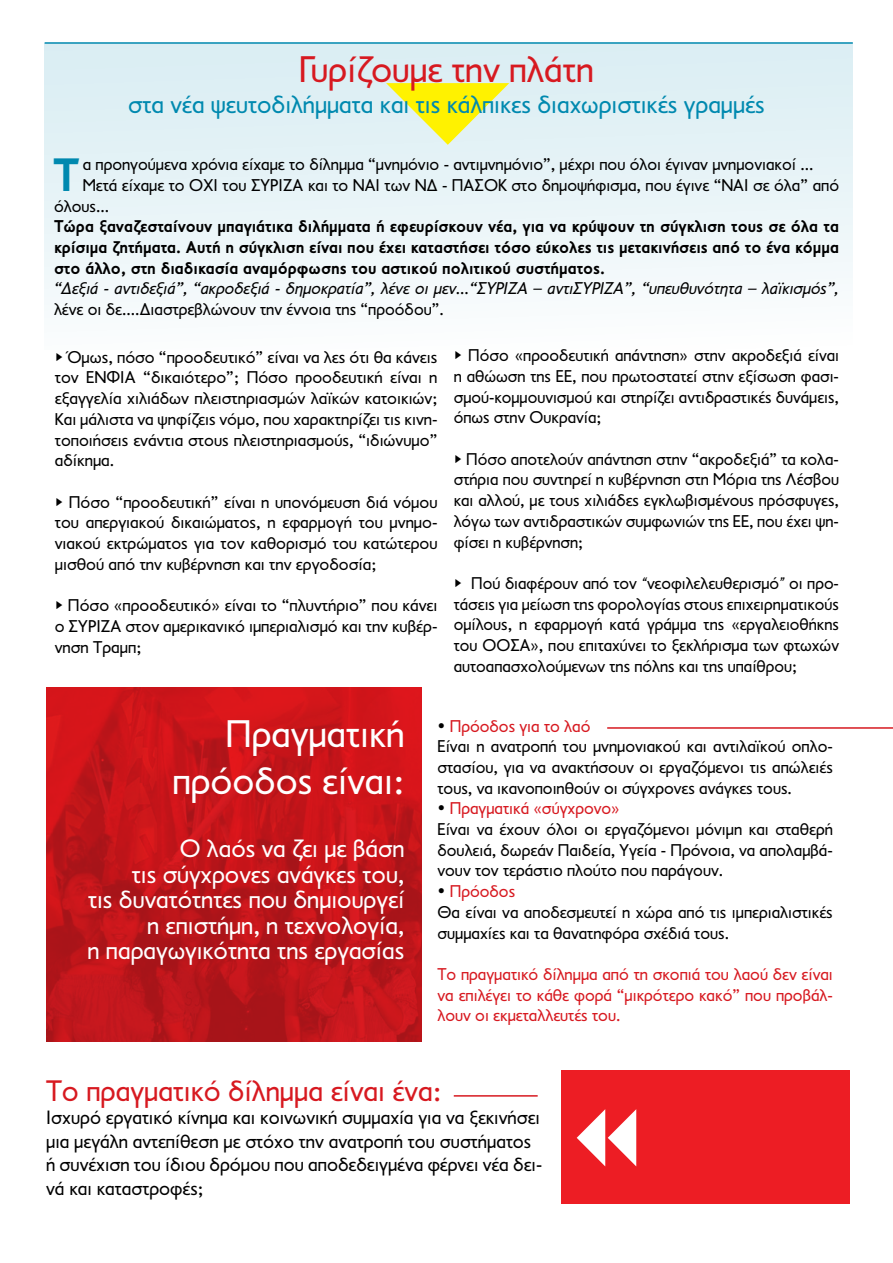
<style>
.page{position:relative;width:893px;height:1263px;background:#fff}
.page>*{position:absolute;margin:0;border:0;box-sizing:border-box;transform-origin:0 0}
.t1{font:700 175.65px "PF Din Display Pro";color:#fff200}
.t2{font:700 47.25px "PF Transport";color:#0089af}
.t3{font:39px/46.8px "PF Transport";color:#fff;text-align:right}
.t4{font:37.5px "PF Transport";color:#d71920}
.t5{font:30px "PF Transport";color:#d71920}
.t6{font:25.5px/25.5px "PF Transport";color:#fff;text-align:right}
.t7{font:25.5px "PF Transport";color:#0089af}
.t8{font:19.5px/23.4px "PF Transport";color:#000}
.t9{font:17.25px/20.7px "PF Transport";color:#000;text-align:justify}
.t10{font:700 17.25px/20.7px "PF Transport";color:#000;text-align:justify}
.t11{font:17.25px/20.7px "PF Transport";color:#d71920;text-align:justify}
.t12{font:italic 17.25px "PF Transport";color:#000}
.s1{font-family:"Zine Sans Dis GR Regular Exp"}
.s2{font-family:"PF Bague Sans Pro";font-style:italic}
.s3{color:#d71920}
</style>
<div class="page">
<div style="left:45px;top:43px;width:808px;height:307px;background:linear-gradient(to bottom,#d8edf2,#fbfdfd)"></div>
<svg style="left:46px;top:687px;width:375px;height:355px;background:#c3151a"></svg>
<div style="left:561px;top:1070px;width:289px;height:134px;background:#ed1d24"></div>
<hr style="left:607px;top:727px;width:286px;height:2px;background:#d71920">
<hr style="left:454px;top:1095px;width:84px;height:2px;background:#d71920">
<hr style="left:45px;top:42px;width:808px;height:2px;background:#0089af">
<h3 class="t4" style="left:299px;top:48px;width:296px">Γυρίζουμε την πλάτη</h3>
<h1 class="t1" style="left:552px;top:59px;width:106px;rotate:90deg">▶</h1>
<h3 class="t7" style="left:128px;top:90px;width:638px">στα νέα ψευτοδιλήμματα και τις κάλπικες διαχωριστικές γραμμές</h3>
<h2 class="t2" style="left:53px;top:148px;width:28px">Τ</h2>
<p class="t9" style="left:83px;top:154px;width:732px">α προηγούμενα χρόνια είχαμε το δίλημμα “μνημόνιο - αντιμνημόνιο”, μέχρι που όλοι έγιναν μνημονιακοί ...</p>
<p class="t9" style="left:83px;top:175px;width:758px">Μετά είχαμε το ΟΧΙ του ΣΥΡΙΖΑ και το ΝΑΙ των ΝΔ - ΠΑΣΟΚ στο δημοψήφισμα, που έγινε “ΝΑΙ σε όλα” από</p>
<p class="t9" style="left:54px;top:196px;width:57px">όλους...</p>
<p class="t10" style="left:54px;top:216px;width:786px">Τώρα ξαναζεσταίνουν μπαγιάτικα διλήμματα ή εφευρίσκουν νέα, για να κρύψουν τη σύγκλιση τους σε όλα τα κρίσιμα ζητήματα. Αυτή η σύγκλιση είναι που έχει καταστήσει τόσο εύκολες τις μετακινήσεις από το ένα κόμμα στο άλλο, στη διαδικασία αναμόρφωσης του αστικού πολιτικού συστήματος.</p>
<p class="t12" style="left:54px;top:279px;width:786px">“Δεξιά - αντιδεξιά”, “ακροδεξιά - δημοκρατία”, λένε οι μεν...“ΣΥΡΙΖΑ – αντιΣΥΡΙΖΑ”, “υπευθυνότητα – λαϊκισμός”,</p>
<p class="t9" style="left:54px;top:299px;width:391px">λένε οι δε....Διαστρεβλώνουν την έννοια της “προόδου”.</p>
<p class="t9" style="left:55px;top:347px;width:384px"><span class="s1">n</span> Όμως, πόσο “προοδευτικό” είναι να λες ότι θα κάνεις τον ΕΝΦΙΑ “δικαιότερο”; Πόσο προοδευτική είναι η εξαγγελία χιλιάδων πλειστηριασμών λαϊκών κατοικιών; Και μάλιστα να ψηφίζεις νόμο, που χαρακτηρίζει τις κινη&shy;τοποιήσεις ενάντια στους πλειστηριασμούς, “ιδιώνυμο” αδίκημα.</p>
<p class="t9" style="left:55px;top:491px;width:384px"><span class="s1">n</span> Πόσο “προοδευτική” είναι η υπονόμευση διά νόμου του απεργιακού δικαιώματος, η εφαρμογή του μνημο&shy;νιακού εκτρώματος για τον καθορισμό του κατώτερου μισθού από την κυβέρνηση και την εργοδοσία;</p>
<p class="t9" style="left:55px;top:595px;width:384px"><span class="s1">n</span> Πόσο «προοδευτικό» είναι το “πλυντήριο” που κάνει ο ΣΥΡΙΖΑ στον αμερικανικό ιμπεριαλισμό και την κυβέρ&shy;νηση Τραμπ;</p>
<p class="t9" style="left:454px;top:345px;width:387px"><span class="s1">n</span> Πόσο «προοδευτική απάντηση» στην ακροδεξιά είναι η αθώωση της ΕΕ, που πρωτοστατεί στην εξίσωση φασι&shy;σμού-κομμουνισμού και στηρίζει αντιδραστικές δυνάμεις, όπως στην Ουκρανία;</p>
<p class="t9" style="left:454px;top:449px;width:387px"><span class="s1">n</span> Πόσο αποτελούν απάντηση στην “ακροδεξιά” τα κολα&shy;στήρια που συντηρεί η κυβέρνηση στη Μόρια της Λέσβου και αλλού, με τους χιλιάδες εγκλωβισμένους πρόσφυγες, λόγω των αντιδραστικών συμφωνιών της ΕΕ, που έχει ψη&shy;φίσει η κυβέρνηση;</p>
<p class="t9" style="left:454px;top:573px;width:387px"><span class="s1">n</span> Πού διαφέρουν από τον <span class="s2">“</span>νεοφιλελευθερισμό<span class="s2">”</span> οι προ&shy;τάσεις για μείωση της φορολογίας στους επιχειρηματικούς ομίλους, η εφαρμογή κατά γράμμα της «εργαλειοθήκης του ΟΟΣΑ», που επιταχύνει το ξεκλήρισμα των φτωχών αυτοαπασχολούμενων της πόλης και της υπαίθρου;</p>
<h3 class="t3" style="left:172px;top:711px;width:234px">Πραγματική πρόοδος είναι:</h3>
<h3 class="t6" style="left:88px;top:836px;width:318px">O λαός να ζει με βάση<br>τις σύγχρονες ανάγκες του,<br>τις δυνατότητες που δημιουργεί η επιστήμη, η τεχνολογία,<br>η παραγωγικότητα της εργασίας</h3>
<p class="t9" style="left:437px;top:715px;width:397px;text-align:left">• <span class="s3">Πρόοδος για το λαό<br></span>Eίναι η ανατροπή του μνημονιακού και αντιλαϊκού οπλο&shy;στασίου, για να ανακτήσουν οι εργαζόμενοι τις απώλειές τους, να ικανοποιηθούν οι σύγχρονες ανάγκες τους.</p>
<p class="t9" style="left:437px;top:798px;width:397px;text-align:left">• <span class="s3">Πραγματικά «σύγχρονο»<br></span>Eίναι να έχουν όλοι οι εργαζόμενοι μόνιμη και σταθερή δουλειά, δωρεάν Παιδεία, Υγεία - Πρόνοια, να απολαμβά&shy;νουν τον τεράστιο πλούτο που παράγουν.</p>
<p class="t9" style="left:437px;top:881px;width:397px;text-align:left">• <span class="s3">Πρόοδος<br></span>Θα είναι να αποδεσμευτεί η χώρα από τις ιμπεριαλιστικές συμμαχίες και τα θανατηφόρα σχέδιά τους.</p>
<p class="t11" style="left:437px;top:964px;width:397px">Το πραγματικό δίλημμα από τη σκοπιά του λαού δεν είναι να επιλέγει το κάθε φορά “μικρότερο κακό” που προβάλ&shy;λουν οι εκμεταλλευτές του.</p>
<h3 class="t5" style="left:46px;top:1074px;width:397px">Το πραγματικό δίλημμα είναι ένα:</h3>
<p class="t8" style="left:46px;top:1106px;width:497px">Ισχυρό εργατικό κίνημα και κοινωνική συμμαχία για να ξεκινήσει μια μεγάλη αντεπίθεση με στόχο την ανατροπή του συστήματος ή συνέχιση του ίδιου δρόμου που αποδεδειγμένα φέρνει νέα δει&shy;νά και καταστροφές;</p>
</div>
